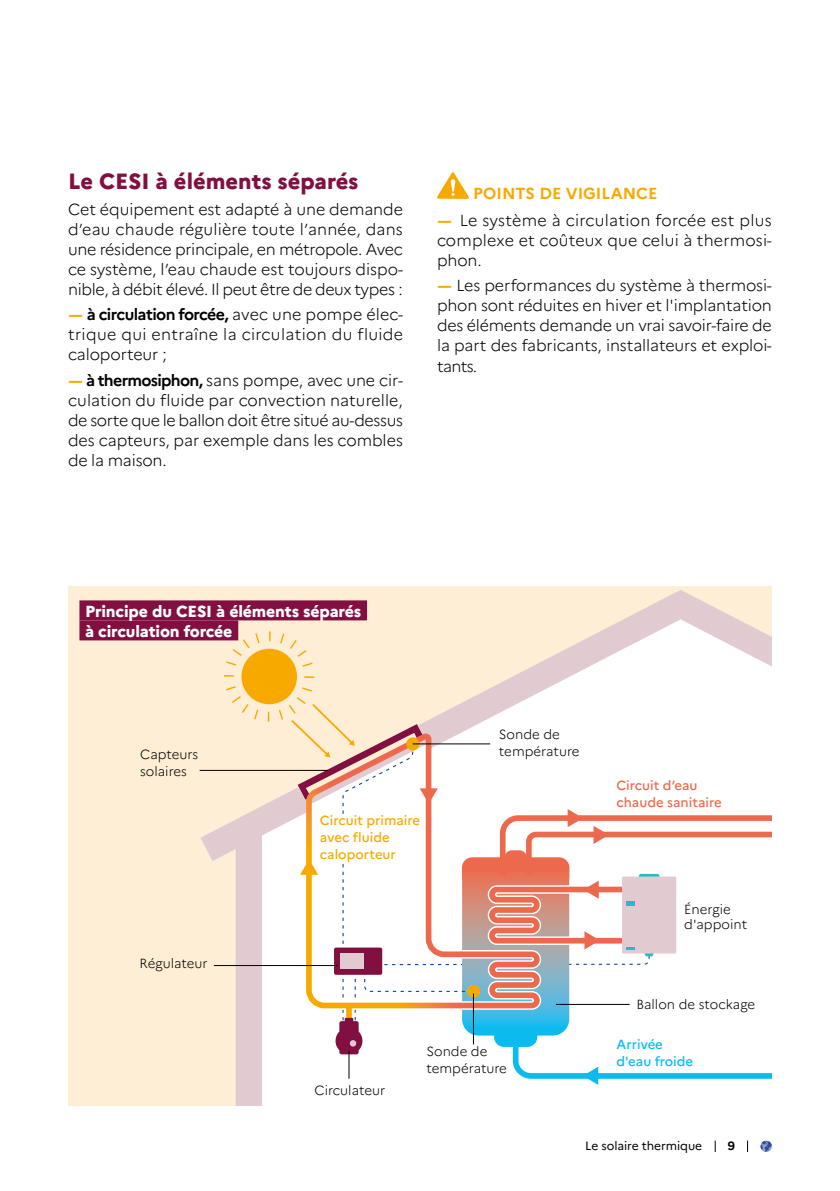
<style>
.page{position:relative;width:840px;height:1191px;background:#fff}
.page>*{position:absolute;margin:0;border:0;box-sizing:border-box;transform-origin:0 0}
.t1{font:800 22px "Marianne";color:#810f3f}
.t2{font:300 16px/20px "Marianne";letter-spacing:-.005em;color:#000;text-align:justify}
.t3{font:800 16px/20px "Marianne";letter-spacing:-.01em;color:#fff}
.t4{font:700 16px "Marianne";color:#f8a900}
.t5{font:300 13.2px/17px "Marianne";color:#000}
.t6{font:500 13.2px/17px "Marianne";color:#f8a900}
.t7{font:500 13.2px/17px "Marianne";color:#ed694e}
.t8{font:500 13.2px/17px "Marianne";color:#0bbbef}
.t9{font:12px "Marianne";letter-spacing:-.005em;color:#000}
.t10{font:700 12px "Marianne";color:#000}
.s1{font-weight:700;font-size:16.2px;color:#f8a900}
.s2{font-weight:700}
</style>
<div class="page">
<svg style="left:437px;top:172px;width:32px;height:27px"></svg>
<div style="left:68px;top:586px;width:703px;height:520px;background:#feeed5"></div>
<svg style="left:200px;top:590px;width:571px;height:516px"></svg>
<div style="left:241px;top:649px;width:56px;height:55px;background:#f8a900;border-radius:50%"></div>
<div style="left:224px;top:631px;width:90px;height:90px;border:10px dashed #f8a900;border-radius:50%"></div>
<svg style="left:289px;top:702px;width:482px;height:382px;background:#efe5e3"></svg>
<hr style="left:214px;top:965px;width:123px;height:1px;background:#000">
<hr style="left:199px;top:770px;width:129px;height:1px;background:#000">
<hr style="left:555px;top:1004px;width:74px;height:1px;background:#000">
<div style="left:316px;top:814px;width:104px;height:49px;background:#fff"></div>
<div style="left:79px;top:600px;width:288px;height:20px;background:#810f3f"></div>
<div style="left:79px;top:620px;width:159px;height:20px;background:#810f3f"></div>
<svg style="left:760px;top:1140px;width:11px;height:12px"></svg>
<svg style="left:714px;top:1140px;width:1px;height:12px"></svg>
<h1 class="t1" style="left:68px;top:164px;width:292px">Le CESI à éléments séparés</h1>
<p class="t2" style="left:68px;top:198px;width:336px">Cet équipement est adapté à une demande d’eau chaude régulière toute l’année, dans une résidence principale, en métropole. Avec ce système, l’eau chaude est toujours dispo&shy;nible, à débit élevé. Il peut être de deux types :</p>
<p class="t2" style="left:68px;top:303px;width:336px"><span class="s1">-</span><span class="s2">à circulation forcée,</span> avec une pompe élec&shy;trique qui entraîne la circulation du fluide caloporteur ;</p>
<p class="t2" style="left:68px;top:369px;width:336px"><span class="s1">-</span><span class="s2">à thermosiphon,</span> sans pompe, avec une cir&shy;culation du fluide par convection naturelle, de sorte que le ballon doit être situé au-dessus des capteurs, par exemple dans les combles de la maison.</p>
<p class="t4" style="left:473px;top:181px;width:185px">POINTS DE VIGILANCE</p>
<p class="t2" style="left:437px;top:209px;width:336px"><span class="s1">-</span> Le système à circulation forcée est plus complexe et coûteux que celui à thermosi&shy;phon.</p>
<p class="t2" style="left:437px;top:274px;width:336px"><span class="s1">-</span> Les performances du système à thermosi&shy;phon sont réduites en hiver et l'implantation des éléments demande un vrai savoir-faire de la part des fabricants, installateurs et exploi&shy;tants.</p>
<p class="t3" style="left:85px;top:600px;width:277px">Principe du CESI à éléments séparés à circulation forcée</p>
<p class="t5" style="left:498px;top:725px;width:62px">Sonde de</p>
<p class="t5" style="left:140px;top:745px;width:59px">Capteurs</p>
<p class="t5" style="left:498px;top:742px;width:82px">température</p>
<p class="t5" style="left:140px;top:762px;width:48px">solaires</p>
<p class="t6" style="left:320px;top:811px;width:102px">Circuit primaire avec fluide caloporteur</p>
<p class="t5" style="left:139px;top:954px;width:70px">Régulateur</p>
<p class="t5" style="left:314px;top:1080px;width:72px">Circulateur</p>
<p class="t5" style="left:426px;top:1041px;width:82px">Sonde de température</p>
<p class="t7" style="left:616px;top:776px;width:107px">Circuit d’eau chaude sanitaire</p>
<p class="t5" style="left:684px;top:900px;width:64px;line-height:15.2px">Énergie d'appoint</p>
<p class="t5" style="left:636px;top:994px;width:120px">Ballon de stockage</p>
<p class="t8" style="left:616px;top:1035px;width:78px">Arrivée d'eau froide</p>
<p class="t9" style="left:585px;top:1137px;width:118px">Le solaire thermique</p>
<p class="t10" style="left:727px;top:1136px;width:9px">9</p>
</div>
